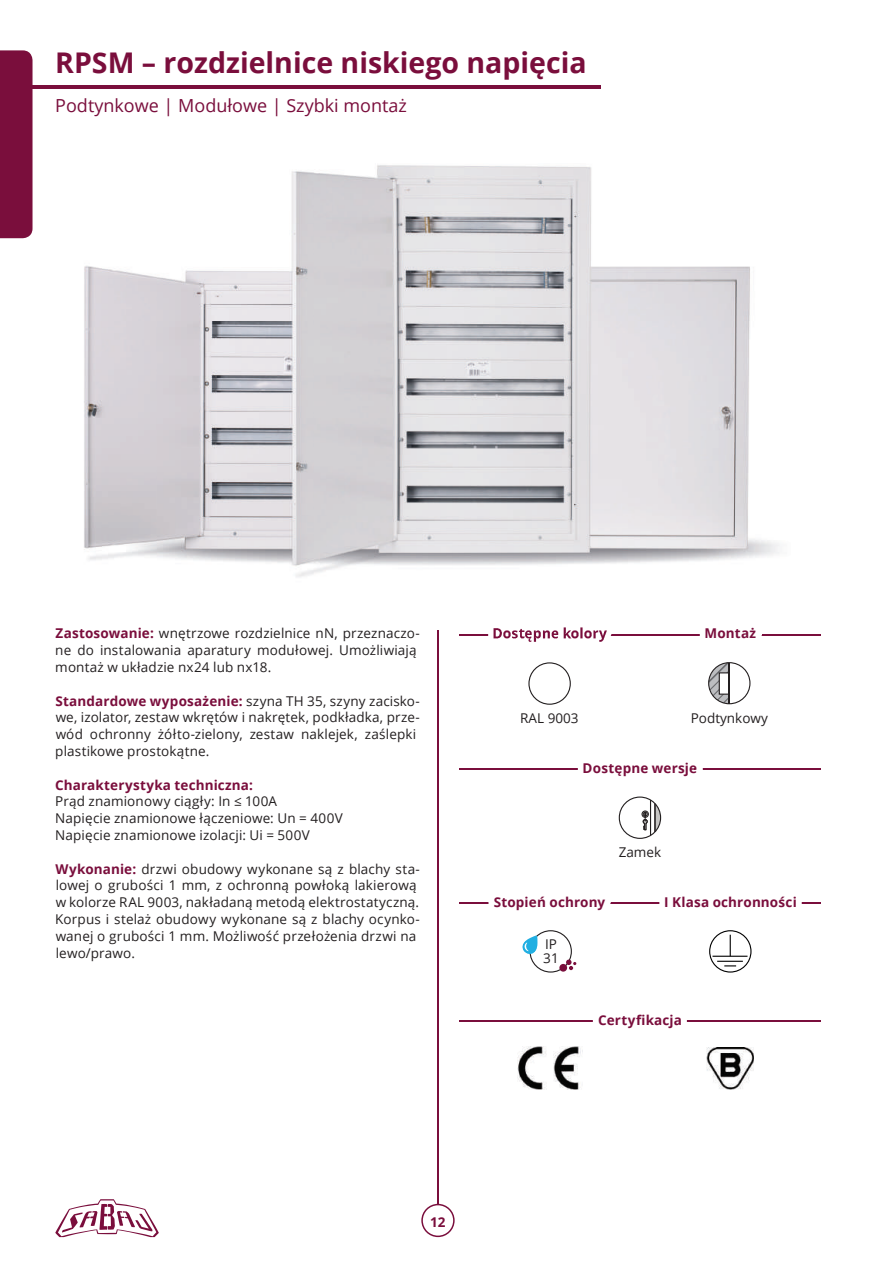
<style>
.page{position:relative;width:893px;height:1263px;background:#fff}
.page>*{position:absolute;margin:0;border:0;box-sizing:border-box;transform-origin:0 0}
.t1{font:700 28.5px "Open Sans";color:#7a0e3c}
.t2{font:18px "Open Sans";color:#7a0e3c}
.t3{font:13.5px/16.8px "Open Sans";letter-spacing:.01em;color:#231f20}
.t4{font:700 13.5px "Open Sans";letter-spacing:.01em;color:#7a0e3c}
.t5{font:13.5px/13.5px "Open Sans";color:#231f20}
.s1{font-weight:700;color:#7a0e3c}
</style>
<div class="page">
<hr style="left:437px;top:630px;width:2px;height:574px;background:#7a0e3c">
<svg style="left:421px;top:1204px;width:34px;height:33px"></svg>
<hr style="left:459px;top:902px;width:362px;height:2px;background:#7a0e3c">
<hr style="left:459px;top:634px;width:362px;height:1px;background:#7a0e3c">
<hr style="left:459px;top:1020px;width:362px;height:1px;background:#7a0e3c">
<hr style="left:459px;top:768px;width:362px;height:2px;background:#7a0e3c">
<svg style="left:700px;top:634px;width:65px;height:2px"></svg>
<svg style="left:593px;top:1020px;width:94px;height:2px"></svg>
<div style="left:529px;top:930px;width:43px;height:42px;border:1px solid #231f20;border-radius:50%"></div>
<img style="left:517px;top:1046px;width:66px;height:43px">
<img style="left:707px;top:1047px;width:47px;height:43px">
<div style="left:709px;top:930px;width:42px;height:42px;border:1px solid #000001;border-radius:50%"></div>
<svg style="left:488px;top:662px;width:314px;height:308px"></svg>
<hr style="left:0;top:85px;width:601px;height:3px;background:#7a0e3c">
<img style="left:0;top:165px;width:780px;height:412px">
<svg style="left:55px;top:1199px;width:104px;height:38px"></svg>
<div style="left:0;top:50px;width:33px;height:188px;background:#7a0e3c"></div>
<img style="left:488px;top:627px;width:127px;height:15px">
<h1 class="t1" style="left:55px;top:42px;width:533px">RPSM – rozdzielnice niskiego napięcia</h1>
<h2 class="t2" style="left:55px;top:93px;width:353px">Podtynkowe | Modułowe | Szybki montaż</h2>
<p class="t3" style="left:55px;top:625px;width:366px"><span class="s1">Zastosowanie:</span> wnętrzowe rozdzielnice nN, przeznaczo&shy;ne do instalowania aparatury modułowej. Umożliwiają montaż w układzie nx24 lub nx18.</p>
<p class="t3" style="left:55px;top:692px;width:366px"><span class="s1">Standardowe wyposażenie:</span> szyna TH 35, szyny zacisko&shy;we, izolator, zestaw wkrętów i nakrętek, podkładka, prze&shy;wód ochronny żółto-zielony, zestaw naklejek, zaślepki plastikowe prostokątne.</p>
<p class="t4" style="left:55px;top:775px;width:199px">Charakterystyka techniczna:</p>
<p class="t3" style="left:55px;top:793px;width:289px">Prąd znamionowy ciągły: In ≤ 100A<br>Napięcie znamionowe łączeniowe: Un = 400V<br>Napięcie znamionowe izolacji: Ui = 500V</p>
<p class="t3" style="left:55px;top:860px;width:366px"><span class="s1">Wykonanie:</span> drzwi obudowy wykonane są z blachy sta&shy;lowej o grubości 1 mm, z ochronną powłoką lakierową w kolorze RAL 9003, nakładaną metodą elektrostatyczną.<br>Korpus i stelaż obudowy wykonane są z blachy ocynko&shy;wanej o grubości 1 mm. Możliwość przełożenia drzwi na lewo/prawo.</p>
<p class="t4" style="left:705px;top:624px;width:53px">Montaż</p>
<p class="t5" style="left:520px;top:711px;width:60px">RAL 9003</p>
<p class="t5" style="left:691px;top:710px;width:78px">Podtynkowy</p>
<p class="t4" style="left:583px;top:758px;width:116px">Dostępne wersje</p>
<p class="t5" style="left:619px;top:845px;width:44px">Zamek</p>
<p class="t4" style="left:494px;top:893px;width:113px">Stopień ochrony</p>
<p class="t4" style="left:664px;top:893px;width:134px">I Klasa ochronności</p>
<p class="t5" style="left:543px;top:937px;width:17px">IP<br>31</p>
<p class="t4" style="left:598px;top:1010px;width:85px">Certyfikacja</p>
<p class="t4" style="left:430px;top:1212px;width:17px">12</p>
</div>
